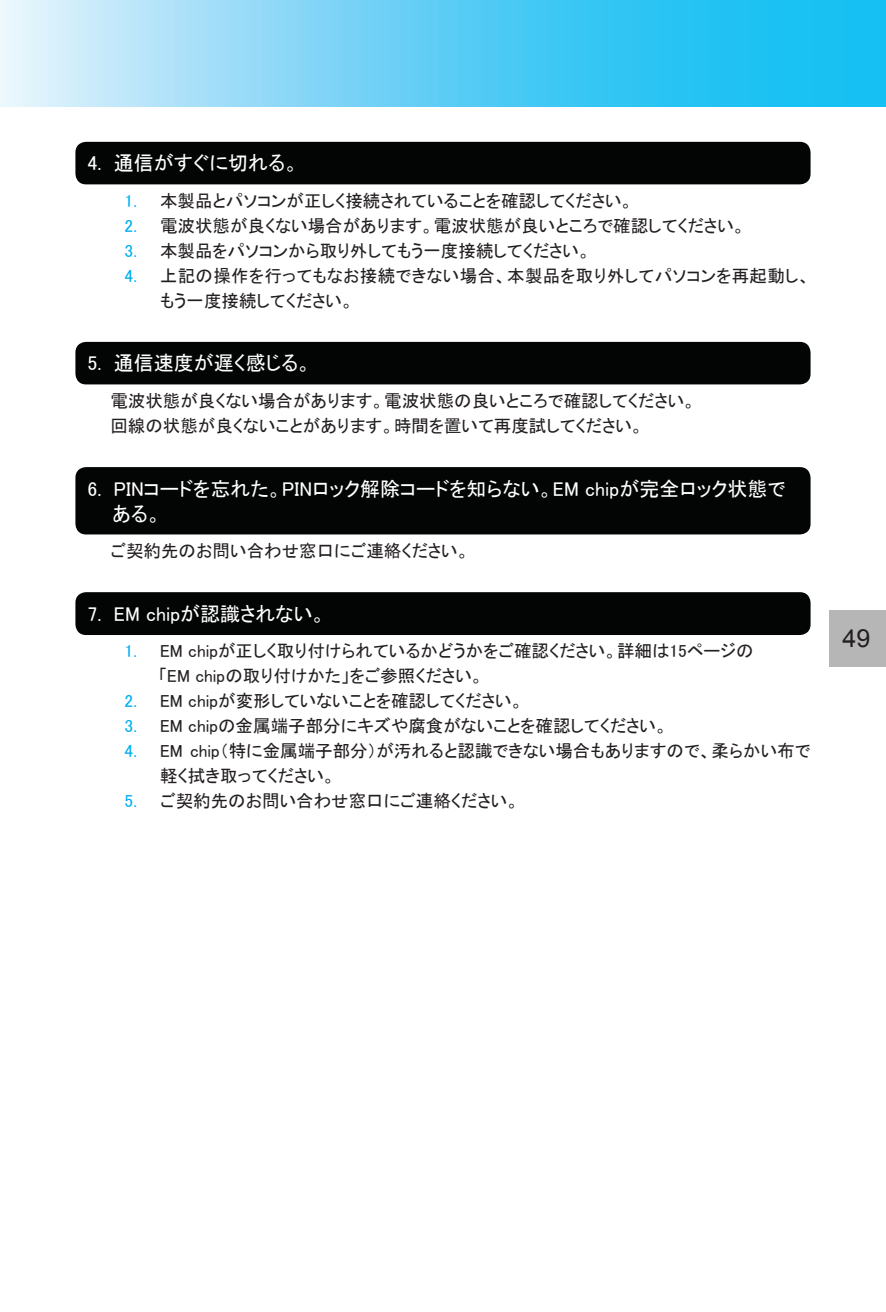
<style>
.page{position:relative;width:886px;height:1312px;background:#fff}
.page>*{position:absolute;margin:0;border:0;box-sizing:border-box;transform-origin:0 0}
.t1{font:25px "Arial";color:#231f20}
.t2{font:20px/25px "MS P Gothic";color:#fff}
.t3{font:17.5px/25px "MS P Gothic";color:#231f20}
.t4{font:17.5px/25px "MS P Gothic";color:#00aeef;text-align:justify}
</style>
<div class="page">
<svg style="left:0;top:0;width:886px;height:106px;background:#67d1f5"></svg>
<div style="left:829px;top:609px;width:57px;height:57px;background:#b6b6b7"></div>
<div style="left:75px;top:342px;width:735px;height:42px;background:#030404;border-radius:11px"></div>
<div style="left:75px;top:592px;width:735px;height:43px;background:#030404;border-radius:11px"></div>
<div style="left:75px;top:467px;width:735px;height:67px;background:#030404;border-radius:11px"></div>
<div style="left:75px;top:142px;width:735px;height:42px;background:#030404;border-radius:11px"></div>
<p class="t2" style="left:88px;top:150px;width:213px">4. 通信がすぐに切れる。</p>
<p class="t3" style="left:160px;top:188px;width:652px">本製品とパソコンが正しく接続されていることを確認してください。<br>電波状態が良くない場合があります。電波状態が良いところで確認してください。<br>本製品をパソコンから取り外してもう一度接続してください。<br>上記の操作を行ってもなお接続できない場合、本製品を取り外してパソコンを再起動し、もう一度接続してください。</p>
<p class="t4" style="left:125px;top:188px;width:14px">1.<br>2.<br>3.<br>4.</p>
<p class="t2" style="left:88px;top:350px;width:225px">5. 通信速度が遅く感じる。</p>
<p class="t3" style="left:110px;top:388px;width:587px">電波状態が良くない場合があります。電波状態の良いところで確認してください。回線の状態が良くないことがあります。時間を置いて再度試してください。</p>
<p class="t2" style="left:112px;top:475px;width:675px;text-indent:-24px">6. PINコードを忘れた。PINロック解除コードを知らない。EM chipが完全ロック状態である。</p>
<p class="t3" style="left:110px;top:538px;width:360px">ご契約先のお問い合わせ窓口にご連絡ください。</p>
<p class="t2" style="left:88px;top:600px;width:240px">7. EM chipが認識されない。</p>
<p class="t4" style="left:125px;top:638px;width:14px">1.</p>
<p class="t4" style="left:125px;top:688px;width:14px">2.<br>3.<br>4.</p>
<p class="t4" style="left:125px;top:788px;width:14px">5.</p>
<p class="t3" style="left:158px;top:638px;width:653px">EM chipが正しく取り付けられているかどうかをご確認ください。詳細は15ページの<br>「EM chipの取り付けかた」をご参照ください。<br>EM chipが変形していないことを確認してください。<br>EM chipの金属端子部分にキズや腐食がないことを確認してください。<br>EM chip（特に金属端子部分）が汚れると認識できない場合もありますので、柔らかい布で軽く拭き取ってください。<br>ご契約先のお問い合わせ窓口にご連絡ください。</p>
<h1 class="t1" style="left:842px;top:622px;width:15px">49</h1>
</div>
